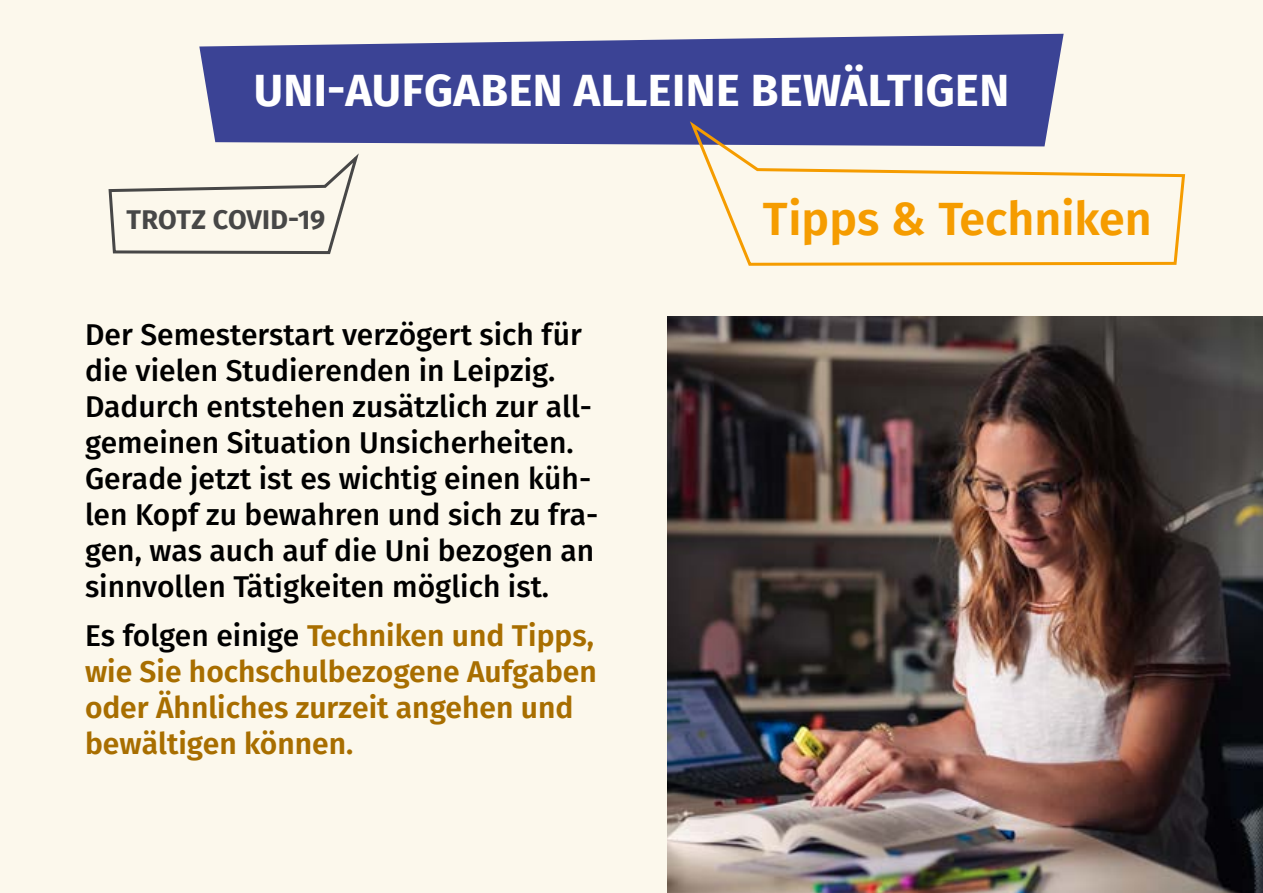
<style>
.page{position:relative;width:1263px;height:893px;background:#fcf8ec}
.page>*{position:absolute;margin:0;border:0;box-sizing:border-box;transform-origin:0 0}
.t1{font:600 46.5px "Fira Sans";color:#f59c00}
.t2{font:700 45px "Fira Sans";letter-spacing:.01em;color:#fff}
.t3{font:500 30px/36px "Fira Sans";color:#000}
.t4{font:600 30px/36px "Fira Sans";color:#a86e00}
.t5{font:700 27px "Fira Sans";color:#474747}
.s1{font-weight:500;color:#000}
</style>
<div class="page">
<svg style="left:199px;top:34px;width:865px;height:111px;background:#4c529c"></svg>
<svg style="left:686px;top:117px;width:500px;height:149px"></svg>
<svg style="left:108px;top:153px;width:251px;height:102px"></svg>
<img style="left:668px;top:316px;width:595px;height:577px">
<h2 class="t2" style="left:254px;top:59px;width:757px">UNI-AUFGABEN ALLEINE BEWÄLTIGEN</h2>
<p class="t5" style="left:127px;top:201px;width:200px">TROTZ COVID-19</p>
<p class="t3" style="left:85px;top:317px;width:515px">Der Semesterstart verzögert sich für die vielen Studierenden in Leipzig.<br>Dadurch entstehen zusätzlich zur all&shy;gemeinen Situation Unsicherheiten.<br>Gerade jetzt ist es wichtig einen küh&shy;len Kopf zu bewahren und sich zu fra&shy;gen, was auch auf die Uni bezogen an sinnvollen Tätigkeiten möglich ist.</p>
<p class="t4" style="left:85px;top:617px;width:513px"><span class="s1">Es folgen einige</span> Techniken und Tipps, wie Sie hochschulbezogene Aufgaben oder Ähnliches zurzeit angehen und bewältigen können.</p>
<h1 class="t1" style="left:763px;top:186px;width:390px">Tipps &amp; Techniken</h1>
</div>
